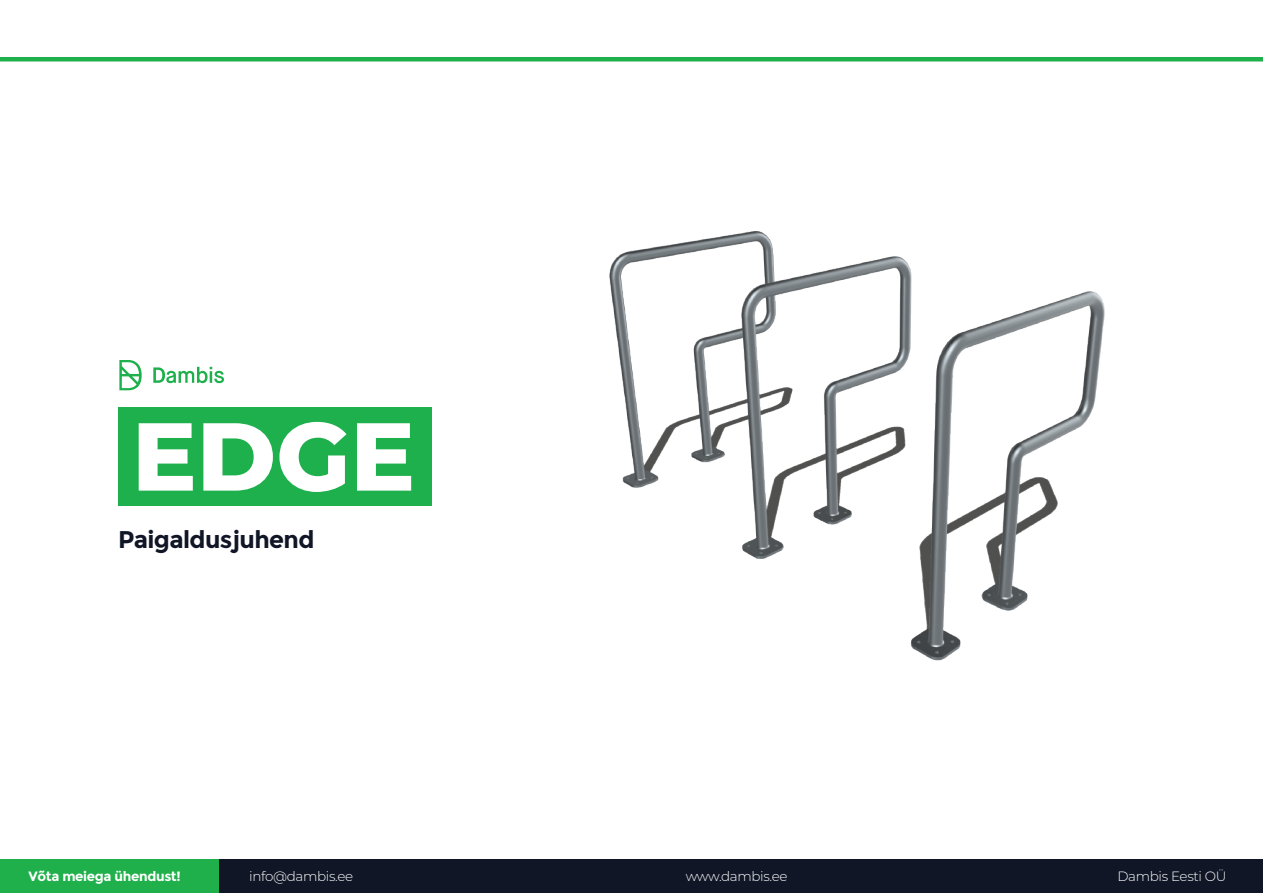
<style>
.page{position:relative;width:1263px;height:893px;background:#fff}
.page>*{position:absolute;margin:0;border:0;box-sizing:border-box;transform-origin:0 0}
.t1{font:700 24.15px "Montserrat";letter-spacing:-.025em;color:#101626}
.t2{font:300 13.5px "Montserrat";letter-spacing:-.025em;color:#fff}
.t3{font:700 13.5px "Montserrat";letter-spacing:-.025em;color:#fff}
</style>
<div class="page">
<div style="left:0;top:859px;width:1263px;height:34px;background:#101626"></div>
<div style="left:0;top:859px;width:218px;height:34px;background:#20b04b"></div>
<hr style="left:0;top:57px;width:1263px;height:4px;background:#1eb04b">
<div style="left:118px;top:408px;width:314px;height:98px;background:#1eb04c"></div>
<svg style="left:139px;top:423px;width:54px;height:68px"></svg>
<svg style="left:203px;top:423px;width:70px;height:68px"></svg>
<svg style="left:279px;top:422px;width:67px;height:70px"></svg>
<svg style="left:357px;top:423px;width:54px;height:68px"></svg>
<img style="left:609px;top:231px;width:496px;height:430px">
<svg style="left:153px;top:367px;width:71px;height:16px"></svg>
<svg style="left:119px;top:360px;width:23px;height:30px"></svg>
<h1 class="t1" style="left:118px;top:525px;width:198px">Paigaldusjuhend</h1>
<p class="t3" style="left:28px;top:869px;width:154px">Võta meiega ühendust!</p>
<p class="t2" style="left:249px;top:867px;width:105px">info@dambis.ee</p>
<p class="t2" style="left:686px;top:867px;width:103px">www.dambis.ee</p>
<p class="t2" style="left:1117px;top:867px;width:111px">Dambis Eesti OÜ</p>
</div>
